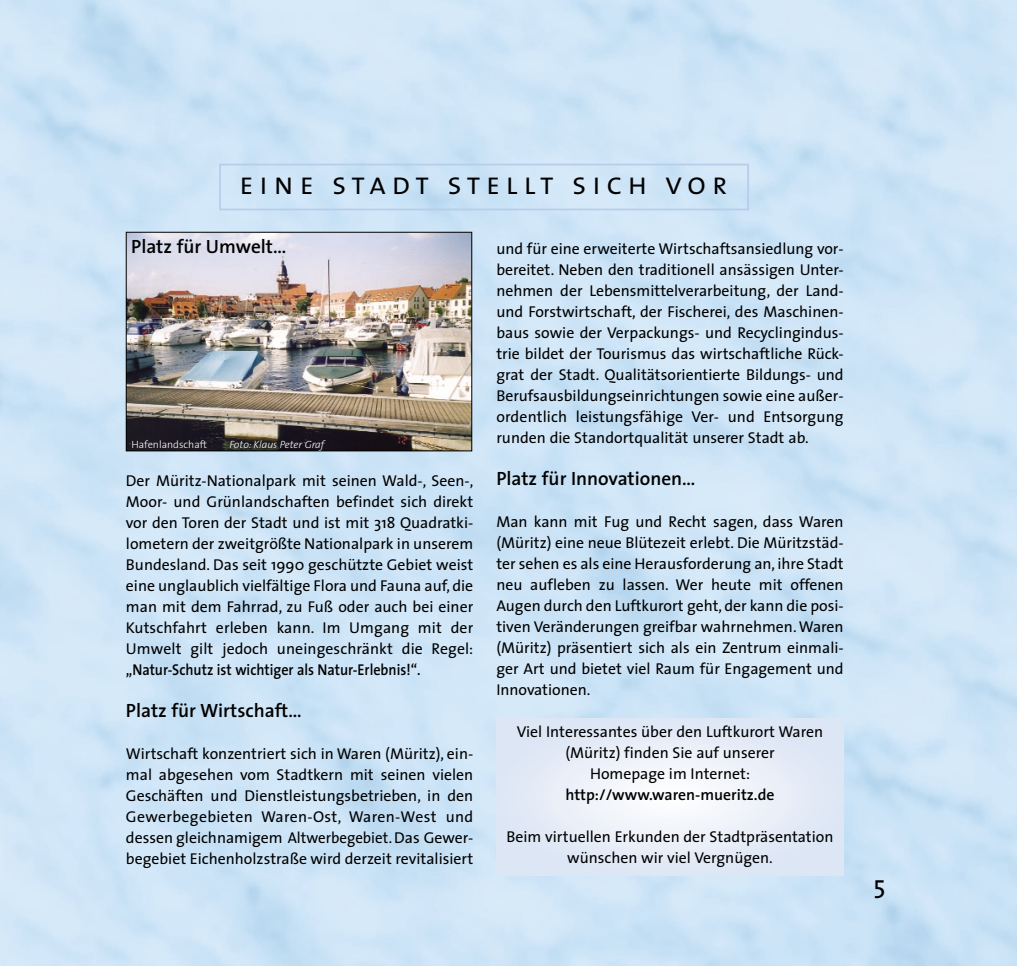
<style>
.page{position:relative;width:1017px;height:966px;background:#fff}
.page>*{position:absolute;margin:0;border:0;box-sizing:border-box;transform-origin:0 0}
.t1{font:31.5px "The Sans Semi Light Caps";letter-spacing:.175em;color:#000}
.t2{font:26.25px "The Sans Caps";color:#000}
.t3{font:600 19.25px "The Sans";color:#000}
.t4{font:15.75px/21px "The Sans";color:#000;text-align:justify}
.t5{font:600 15.75px "The Sans";color:#000;scale:.9 1}
.t6{font:600 15.75px "The Sans";color:#000}
.t7{font:italic 300 10.5px "The Sans";color:#fff}
.t8{font:300 10.5px "The Sans";color:#fff}
</style>
<div class="page">
<div style="left:496px;top:718px;width:347px;height:157px;background:#dce6f5"></div>
<div style="left:498px;top:718px;width:344px;height:157px;background:#dde7f5;border-radius:50%"></div>
<div style="left:515px;top:726px;width:310px;height:142px;background:#e1e9f6;border-radius:50%"></div>
<div style="left:535px;top:735px;width:270px;height:123px;background:#e5ecf7;border-radius:50%"></div>
<div style="left:548px;top:741px;width:243px;height:111px;background:#e9eef7;border-radius:50%"></div>
<div style="left:569px;top:750px;width:202px;height:93px;background:#edf0f8;border-radius:50%"></div>
<div style="left:589px;top:760px;width:162px;height:74px;background:#f1f4fa;border-radius:50%"></div>
<div style="left:613px;top:770px;width:114px;height:53px;background:#f5f7fb;border-radius:50%"></div>
<div style="left:629px;top:778px;width:81px;height:37px;background:#f9fafd;border-radius:50%"></div>
<div style="left:653px;top:789px;width:34px;height:15px;background:#fdfdfe;border-radius:50%"></div>
<div style="left:219px;top:164px;width:530px;height:46px;border:2px solid #b7cdea"></div>
<img style="left:128px;top:234px;width:342px;height:215px">
<div style="left:126px;top:232px;width:346px;height:219px;border:1px solid #000"></div>
<h1 class="t1" style="left:239px;top:164px;width:490px">eine stadt stellt sich vor</h1>
<p class="t3" style="left:131px;top:239px;width:157px">Platz für Umwelt…</p>
<p class="t8" style="left:131px;top:440px;width:77px">Hafenlandschaft</p>
<p class="t7" style="left:229px;top:440px;width:96px">Foto: Klaus Peter Graf</p>
<p class="t4" style="left:126px;top:472px;width:349px">Der Müritz-Nationalpark mit seinen Wald-, Seen-, Moor- und Grünlandschaften befindet sich direkt vor den Toren der Stadt und ist mit 318 Quadratki&shy;lometern der zweitgrößte Nationalpark in unserem Bundesland. Das seit 1990 geschützte Gebiet weist eine unglaublich vielfältige Flora und Fauna auf, die man mit dem Fahrrad, zu Fuß oder auch bei einer Kutschfahrt erleben kann. Im Umgang mit der Umwelt gilt jedoch uneingeschränkt die Regel:</p>
<p class="t5" style="left:126px;top:664px;width:329px">„Natur-Schutz ist wichtiger als Natur-Erlebnis!“.</p>
<p class="t3" style="left:126px;top:703px;width:177px">Platz für Wirtschaft…</p>
<p class="t4" style="left:126px;top:745px;width:349px">Wirtschaft konzentriert sich in Waren (Müritz), ein&shy;mal abgesehen vom Stadtkern mit seinen vielen Geschäften und Dienstleistungsbetrieben, in den Gewerbegebieten Waren-Ost, Waren-West und dessen gleichnamigem Altwerbegebiet.Das Gewer&shy;begebiet Eichenholzstraße wird derzeit revitalisiert</p>
<p class="t4" style="left:496px;top:240px;width:349px">und für eine erweiterte Wirtschaftsansiedlung vor&shy;bereitet. Neben den traditionell ansässigen Unter&shy;nehmen der Lebensmittelverarbeitung, der Land&shy;und Forstwirtschaft, der Fischerei, des Maschinen&shy;baus sowie der Verpackungs- und Recyclingindus&shy;trie bildet der Tourismus das wirtschaftliche Rück&shy;grat der Stadt. Qualitätsorientierte Bildungs- und Berufsausbildungseinrichtungen sowie eine außer&shy;ordentlich leistungsfähige Ver- und Entsorgung runden die Standortqualität unserer Stadt ab.</p>
<p class="t3" style="left:496px;top:472px;width:201px">Platz für Innovationen…</p>
<p class="t4" style="left:496px;top:513px;width:349px">Man kann mit Fug und Recht sagen, dass Waren (Müritz) eine neue Blütezeit erlebt. Die Müritzstäd&shy;ter sehen es als eine Herausforderung an, ihre Stadt neu aufleben zu lassen. Wer heute mit offenen Augen durch den Luftkurort geht, der kann die posi&shy;tiven Veränderungen greifbar wahrnehmen.Waren (Müritz) präsentiert sich als ein Zentrum einmali&shy;ger Art und bietet viel Raum für Engagement und Innovationen.</p>
<p class="t4" style="left:517px;top:723px;width:308px;text-align:center">Viel Interessantes über den Luftkurort Waren (Müritz) finden Sie auf unserer<br>Homepage im Internet:</p>
<p class="t6" style="left:565px;top:789px;width:211px">http://www.waren-mueritz.de</p>
<p class="t4" style="left:506px;top:828px;width:328px;text-align:center">Beim virtuellen Erkunden der Stadtpräsentation wünschen wir viel Vergnügen.</p>
<h2 class="t2" style="left:873px;top:873px;width:14px">5</h2>
</div>
